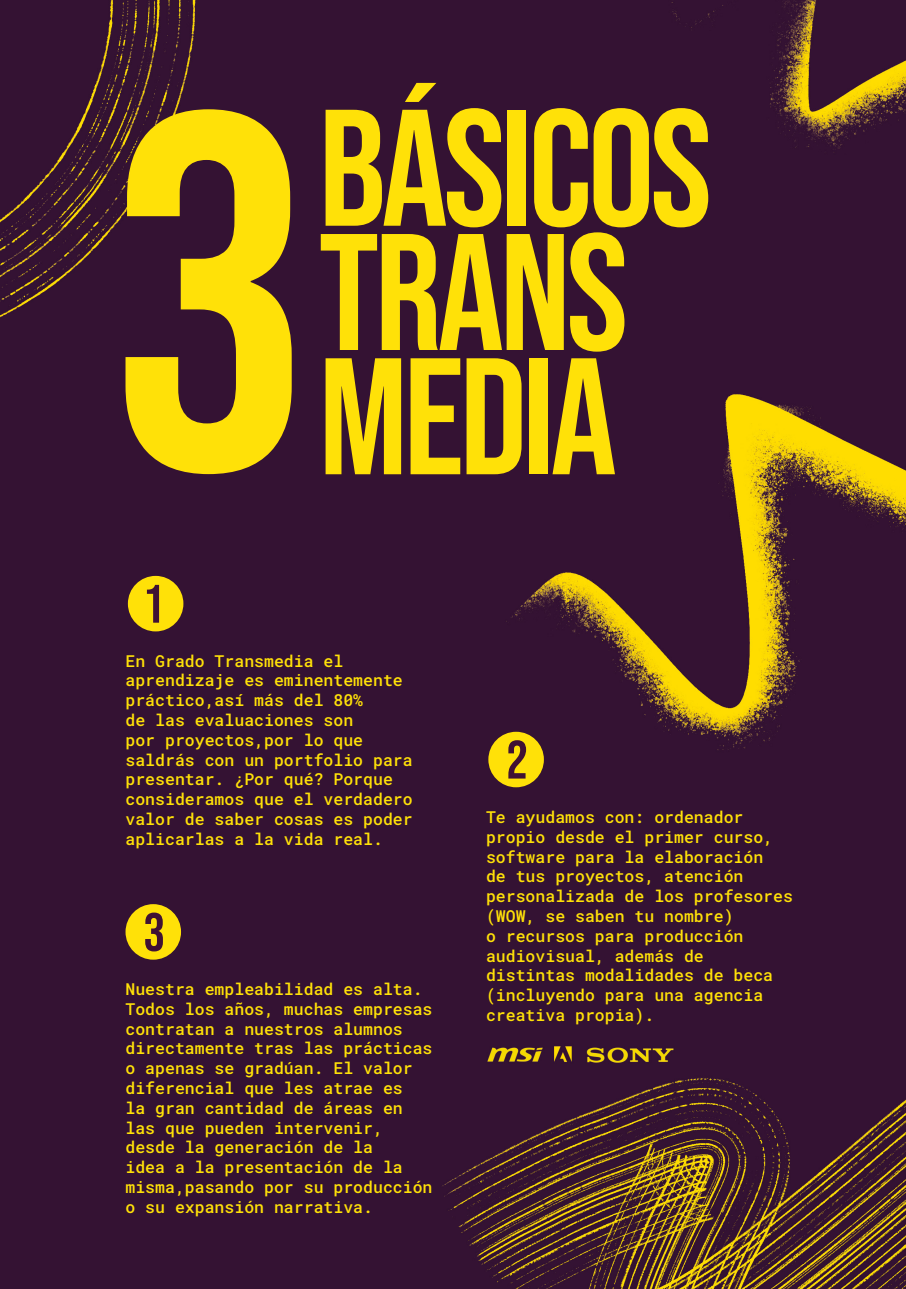
<style>
.page{position:relative;width:906px;height:1289px;background:#fff}
.page>*{position:absolute;margin:0;border:0;box-sizing:border-box;transform-origin:0 0}
.t1{font:165.6px/124.2px "Bebas Neue";letter-spacing:-.025em;color:#ffe108}
.t2{font:54px "Bebas Neue";color:#401134}
.t3{font:16.5px/19.8px "Roboto Mono";color:#ffe108}
</style>
<div class="page">
<div style="left:0;top:0;width:906px;height:1288px;background:#341233"></div>
<svg style="left:125px;top:109px;width:167px;height:365px;background:#a98a1a"></svg>
<div style="left:128px;top:576px;width:55px;height:55px;background:#ffe108;border-radius:50%"></div>
<div style="left:488px;top:731px;width:56px;height:56px;background:#ffe108;border-radius:50%"></div>
<div style="left:125px;top:904px;width:56px;height:55px;background:#ffe108;border-radius:50%"></div>
<h2 class="t2" style="left:143px;top:573px;width:23px">1</h2>
<h1 class="t1" style="left:319px;top:105px;width:394px">BÁSICOS<br>TRANS<br>MEDIA</h1>
<p class="t3" style="left:125px;top:650px;width:289px">En Grado Transmedia el aprendizaje es eminentemente práctico,así más del 80%<br>de las evaluaciones son<br>por proyectos,por lo que saldrás con un portfolio para presentar. ¿Por qué? Porque consideramos que el verdadero valor de saber cosas es poder aplicarlas a la vida real.</p>
<h2 class="t2" style="left:143px;top:901px;width:23px">3</h2>
<p class="t3" style="left:125px;top:978px;width:308px">Nuestra empleabilidad es alta.<br>Todos los años, muchas empresas contratan a nuestros alumnos directamente tras las prácticas o apenas se gradúan. El valor diferencial que les atrae es<br>la gran cantidad de áreas en las que pueden intervenir, desde la generación de la<br>idea a la presentación de la misma,pasando por su producción o su expansión narrativa.</p>
<h2 class="t2" style="left:506px;top:729px;width:23px">2</h2>
<p class="t3" style="left:486px;top:806px;width:308px">Te ayudamos con: ordenador propio desde el primer curso, software para la elaboración<br>de tus proyectos, atención personalizada de los profesores (WOW, se saben tu nombre)<br>o recursos para producción audiovisual, además de distintas modalidades de beca (incluyendo para una agencia creativa propia).</p>
</div>
